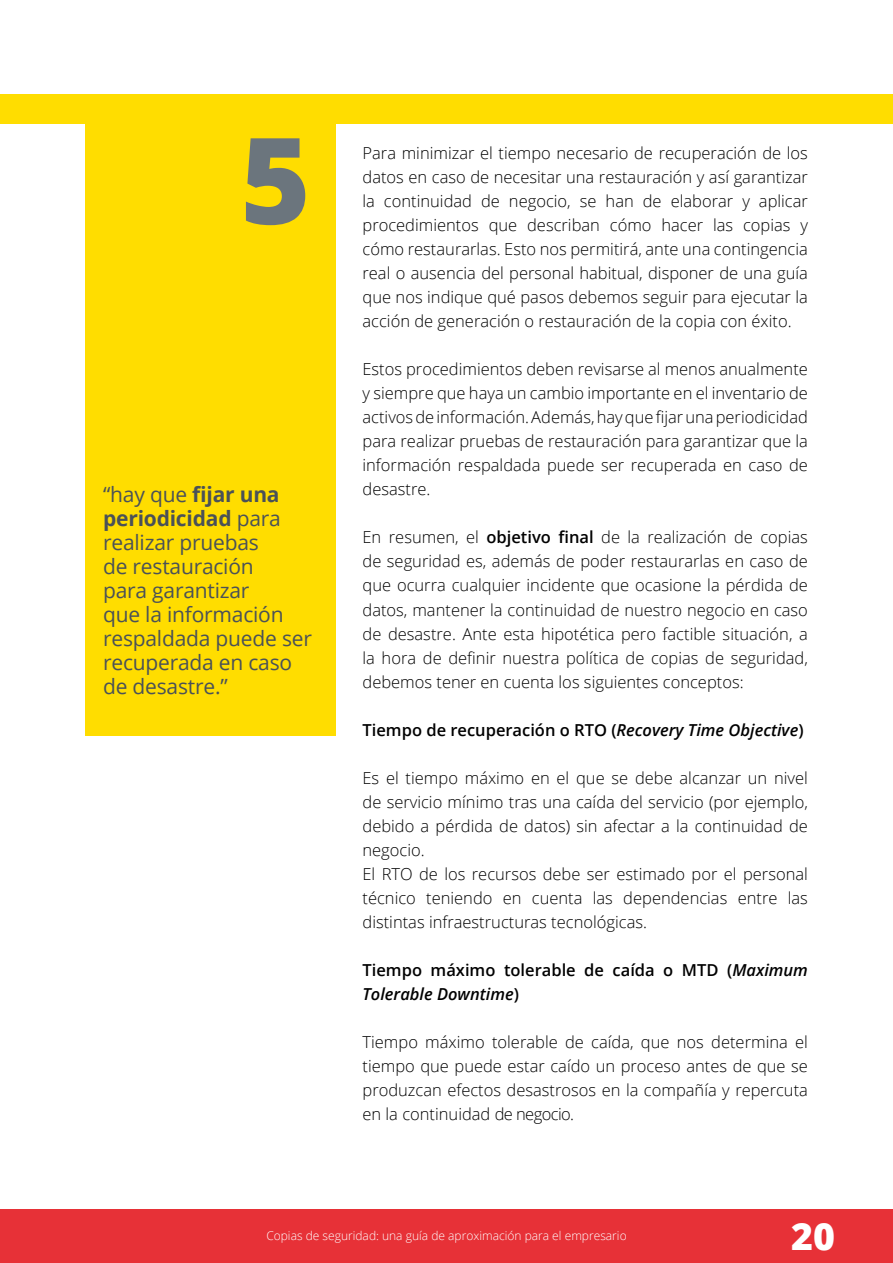
<style>
.page{position:relative;width:893px;height:1263px;background:#fff}
.page>*{position:absolute;margin:0;border:0;box-sizing:border-box;transform-origin:0 0}
.t1{font:800 120px "Open Sans";color:#6b757d}
.t2{font:800 37.5px "Open Sans";color:#fff}
.t3{font:21px/24px "Open Sans";letter-spacing:-.01em;color:#4a5158}
.t4{font:300 16.5px/24px "Open Sans";color:#000;text-align:justify}
.t5{font:600 16.5px/24px "Open Sans";color:#000}
.t6{font:300 12px "Open Sans";color:#fff}
.s1{font-weight:700}
.s2{font-weight:600}
.s3{font-style:italic}
</style>
<div class="page">
<div style="left:0;top:1209px;width:893px;height:54px;background:#e73137"></div>
<div style="left:0;top:95px;width:893px;height:29px;background:#fd0"></div>
<div style="left:85px;top:95px;width:251px;height:641px;background:#fd0"></div>
<h1 class="t1" style="left:240px;top:89px;width:72px">5</h1>
<p class="t3" style="left:103px;top:482px;width:210px">“hay que <span class="s1">fijar una periodicidad</span> para realizar pruebas<br>de restauración<br>para garantizar<br>que la información respaldada puede ser recuperada en caso de desastre.”</p>
<p class="t4" style="left:362px;top:141px;width:447px">Para minimizar el tiempo necesario de recuperación de los datos en caso de necesitar una restauración y así garantizar la continuidad de negocio, se han de elaborar y aplicar procedimientos que describan cómo hacer las copias y cómo restaurarlas. Esto nos permitirá, ante una contingencia real o ausencia del personal habitual, disponer de una guía que nos indique qué pasos debemos seguir para ejecutar la acción de generación o restauración de la copia con éxito.</p>
<p class="t4" style="left:362px;top:357px;width:447px">Estos procedimientos deben revisarse al menos anualmente y siempre que haya un cambio importante en el inventario de activos de información. Además, hay que fijar una periodicidad para realizar pruebas de restauración para garantizar que la información respaldada puede ser recuperada en caso de desastre.</p>
<p class="t4" style="left:362px;top:525px;width:447px">En resumen, el <span class="s2">objetivo final</span> de la realización de copias de seguridad es, además de poder restaurarlas en caso de que ocurra cualquier incidente que ocasione la pérdida de datos, mantener la continuidad de nuestro negocio en caso de desastre. Ante esta hipotética pero factible situación, a la hora de definir nuestra política de copias de seguridad, debemos tener en cuenta los siguientes conceptos:</p>
<p class="t5" style="left:362px;top:717px;width:443px">Tiempo de recuperación o RTO (<span class="s3">Recovery Time Objective</span>)</p>
<p class="t4" style="left:362px;top:765px;width:447px;text-align:left">Es el tiempo máximo en el que se debe alcanzar un nivel de servicio mínimo tras una caída del servicio (por ejemplo, debido a pérdida de datos) sin afectar a la continuidad de negocio.<br>El RTO de los recursos debe ser estimado por el personal técnico teniendo en cuenta las dependencias entre las distintas infraestructuras tecnológicas.</p>
<p class="t5" style="left:362px;top:957px;width:447px">Tiempo máximo tolerable de caída o MTD (<span class="s3">Maximum<br>Tolerable Downtime</span>)</p>
<p class="t4" style="left:362px;top:1029px;width:447px">Tiempo máximo tolerable de caída, que nos determina el tiempo que puede estar caído un proceso antes de que se produzcan efectos desastrosos en la compañía y repercuta en la continuidad de negocio.</p>
<p class="t6" style="left:266px;top:1228px;width:362px">Copias de seguridad: una guía de aproximación para el empresario</p>
<h2 class="t2" style="left:791px;top:1208px;width:45px">20</h2>
</div>
